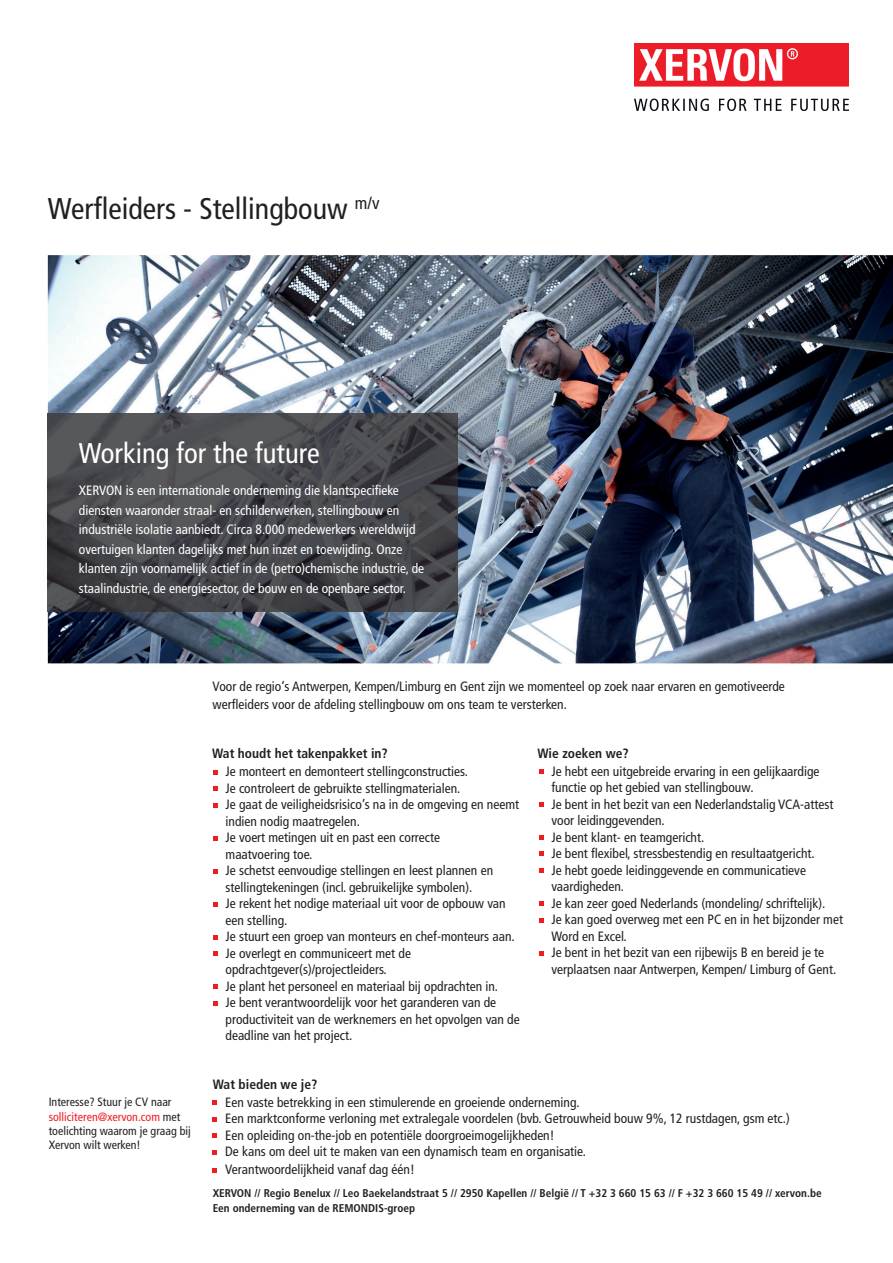
<style>
.page{position:relative;width:893px;height:1263px;background:#fff}
.page>*{position:absolute;margin:0;border:0;box-sizing:border-box;transform-origin:0 0}
.t1{font:condensed 30px "Frutiger LT Pro";color:#231f20}
.t2{font:condensed 28.5px "Frutiger LT Pro";color:#fff}
.t3{font:condensed 13.5px/16.5px "Frutiger LT Pro";color:#231f20}
.t4{font:condensed 13.5px/19.5px "Frutiger LT Pro";color:#fff}
.t5{font:700 condensed 13.5px "Frutiger LT Pro";color:#231f20}
.t6{font:condensed 12px/14.4px "Frutiger LT Pro";color:#231f20}
.t7{font:700 condensed 11.25px/15px "Frutiger LT Pro";color:#231f20}
.s1{color:#ee1d23}
</style>
<div class="page">
<img style="left:48px;top:255px;width:845px;height:408px">
<img style="left:635px;top:44px;width:213px;height:67px">
<img style="left:48px;top:413px;width:409px;height:199px">
<svg style="left:213px;top:770px;width:5px;height:4px"></svg>
<svg style="left:213px;top:786px;width:5px;height:5px"></svg>
<svg style="left:213px;top:803px;width:5px;height:4px"></svg>
<svg style="left:213px;top:836px;width:5px;height:4px"></svg>
<svg style="left:213px;top:869px;width:5px;height:4px"></svg>
<svg style="left:213px;top:902px;width:5px;height:4px"></svg>
<svg style="left:213px;top:935px;width:5px;height:4px"></svg>
<svg style="left:213px;top:951px;width:5px;height:5px"></svg>
<svg style="left:213px;top:984px;width:5px;height:5px"></svg>
<svg style="left:213px;top:1001px;width:5px;height:4px"></svg>
<svg style="left:539px;top:769px;width:5px;height:5px"></svg>
<svg style="left:539px;top:802px;width:5px;height:5px"></svg>
<svg style="left:539px;top:835px;width:5px;height:5px"></svg>
<svg style="left:539px;top:851px;width:5px;height:5px"></svg>
<svg style="left:539px;top:868px;width:5px;height:5px"></svg>
<svg style="left:539px;top:901px;width:5px;height:5px"></svg>
<svg style="left:539px;top:918px;width:5px;height:4px"></svg>
<svg style="left:539px;top:951px;width:5px;height:4px"></svg>
<svg style="left:212px;top:1100px;width:5px;height:5px"></svg>
<svg style="left:212px;top:1117px;width:5px;height:4px"></svg>
<svg style="left:212px;top:1133px;width:5px;height:5px"></svg>
<svg style="left:212px;top:1150px;width:5px;height:4px"></svg>
<svg style="left:212px;top:1168px;width:5px;height:4px"></svg>
<h1 class="t1" style="left:48px;top:191px;width:333px">Werfleiders - Stellingbouw <sup>m/v</sup></h1>
<h2 class="t2" style="left:79px;top:436px;width:243px">Working for the future</h2>
<p class="t4" style="left:79px;top:481px;width:347px">XERVON is een internationale onderneming die klantspecifieke diensten waaronder straal- en schilderwerken, stellingbouw en industriële isolatie aanbiedt. Circa 8.000 medewerkers wereldwijd overtuigen klanten dagelijks met hun inzet en toewijding. Onze klanten zijn voornamelijk actief in de (petro)chemische industrie, de staalindustrie, de energiesector, de bouw en de openbare sector.</p>
<p class="t3" style="left:213px;top:678px;width:574px;line-height:18px">Voor de regio‘s Antwerpen, Kempen/Limburg en Gent zijn we momenteel op zoek naar ervaren en gemotiveerde werfleiders voor de afdeling stellingbouw om ons team te versterken.</p>
<p class="t5" style="left:212px;top:745px;width:177px">Wat houdt het takenpakket in?</p>
<p class="t5" style="left:538px;top:745px;width:93px">Wie zoeken we?</p>
<p class="t3" style="left:551px;top:763px;width:293px">Je hebt een uitgebreide ervaring in een gelijkaardige functie op het gebied van stellingbouw.<br>Je bent in het bezit van een Nederlandstalig VCA-attest voor leidinggevenden.<br>Je bent klant- en teamgericht.<br>Je bent flexibel, stressbestendig en resultaatgericht.<br>Je hebt goede leidinggevende en communicatieve vaardigheden.<br>Je kan zeer goed Nederlands (mondeling/ schriftelijk).<br>Je kan goed overweg met een PC en in het bijzonder met Word en Excel.<br>Je bent in het bezit van een rijbewijs B en bereid je te verplaatsen naar Antwerpen, Kempen/ Limburg of Gent.</p>
<p class="t3" style="left:226px;top:763px;width:296px">Je monteert en demonteert stellingconstructies.<br>Je controleert de gebruikte stellingmaterialen.<br>Je gaat de veiligheidsrisico’s na in de omgeving en neemt indien nodig maatregelen.<br>Je voert metingen uit en past een correcte<br>maatvoering toe.<br>Je schetst eenvoudige stellingen en leest plannen en stellingtekeningen (incl. gebruikelijke symbolen).<br>Je rekent het nodige materiaal uit voor de opbouw van een stelling.<br>Je stuurt een groep van monteurs en chef-monteurs aan.<br>Je overlegt en communiceert met de opdrachtgever(s)/projectleiders.<br>Je plant het personeel en materiaal bij opdrachten in.<br>Je bent verantwoordelijk voor het garanderen van de productiviteit van de werknemers en het opvolgen van de deadline van het project.</p>
<p class="t6" style="left:49px;top:1095px;width:144px">Interesse? Stuur je CV naar <span class="s1">solliciteren@xervon.com</span> met toelichting waarom je graag bij<br>Xervon wilt werken!</p>
<p class="t5" style="left:213px;top:1076px;width:106px">Wat bieden we je?</p>
<p class="t3" style="left:225px;top:1094px;width:566px">Een vaste betrekking in een stimulerende en groeiende onderneming.<br>Een marktconforme verloning met extralegale voordelen (bvb. Getrouwheid bouw 9%, 12 rustdagen, gsm etc.)<br>Een opleiding on-the-job en potentiële doorgroeimogelijkheden!<br>De kans om deel uit te maken van een dynamisch team en organisatie.</p>
<p class="t3" style="left:225px;top:1161px;width:191px">Verantwoordelijkheid vanaf dag één!</p>
<p class="t7" style="left:213px;top:1185px;width:610px">XERVON // Regio Benelux // Leo Baekelandstraat 5 // 2950 Kapellen // België // T +32 3 660 15 63 // F +32 3 660 15 49 // xervon.be<br>Een onderneming van de REMONDIS-groep</p>
</div>
